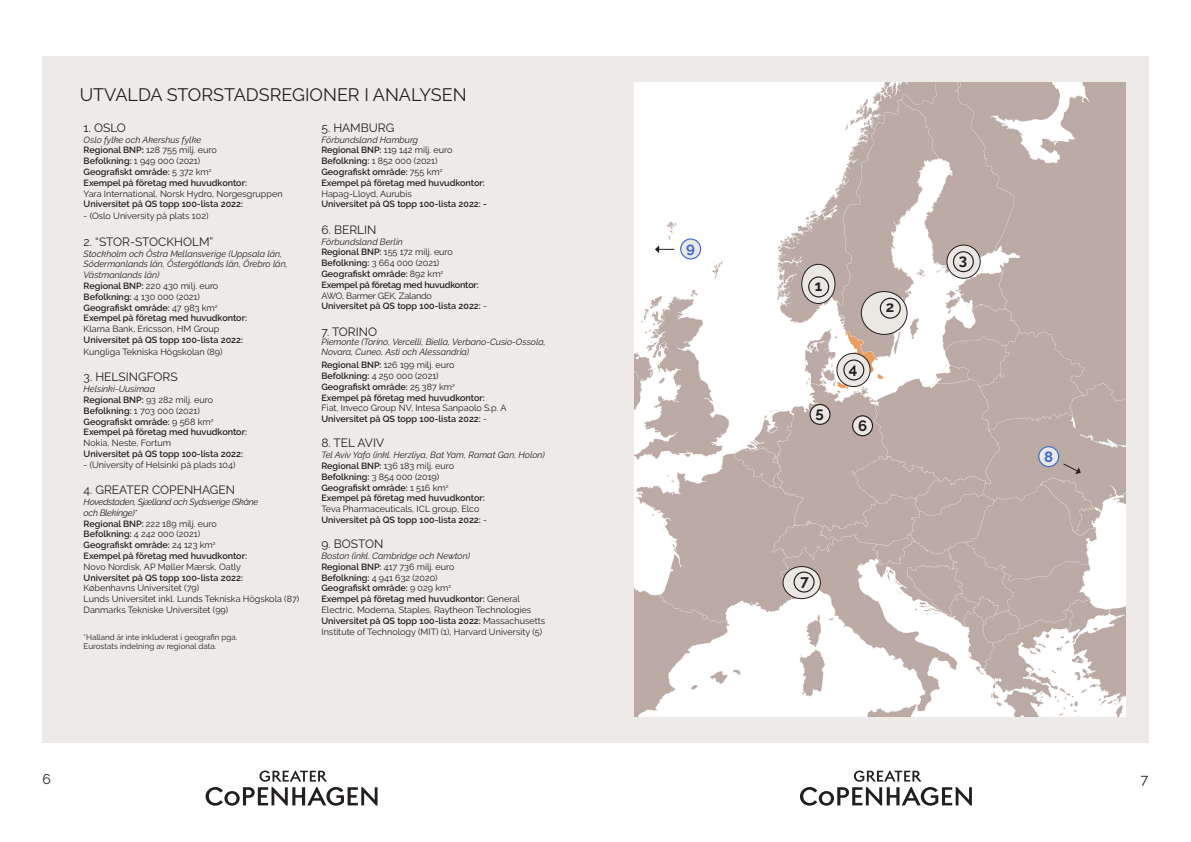
<style>
.page{position:relative;width:1191px;height:842px;background:#fff}
.page>*{position:absolute;margin:0;border:0;box-sizing:border-box;transform-origin:0 0}
.t1{font:18px "Raleway";color:#231f20}
.t2{font:700 15px "Raleway";color:#231f20}
.t3{font:700 15px "Raleway";color:#3b6fca}
.t4{font:14px "Raleway";color:#231f20}
.t5{font:12px "Raleway";color:#231f20}
.t6{font:600 9px/10.8px "Raleway";color:#231f20}
.t7{font:9px/10.8px "Raleway";color:#231f20}
.t8{font:italic 9px/10.8px "Raleway";color:#231f20}
.t9{font:italic 9px "Raleway";letter-spacing:-.03em;color:#231f20}
.t10{font:600 9px "Raleway";letter-spacing:-.02em;color:#231f20}
.t11{font:9px "Raleway";letter-spacing:-.02em;color:#231f20}
.t12{font:8px/9.6px "Raleway";color:#231f20}
.s1{font-weight:700}
.s2{font-weight:400}
.s3{font-weight:600}
</style>
<div class="page">
<div style="left:42px;top:57px;width:1106px;height:686px;background:#eeeae8"></div>
<svg style="left:205px;top:770px;width:172px;height:36px"></svg>
<svg style="left:800px;top:770px;width:172px;height:36px"></svg>
<img style="left:634px;top:83px;width:491px;height:634px">
<div style="left:810px;top:404px;width:20px;height:20px;background:#ebe7e3;border-radius:50%"></div>
<div style="left:809px;top:404px;width:21px;height:21px;border:1px solid #231f20;border-radius:50%"></div>
<div style="left:852px;top:416px;width:20px;height:20px;background:#ebe7e3;border-radius:50%"></div>
<div style="left:852px;top:415px;width:21px;height:21px;border:1px solid #231f20;border-radius:50%"></div>
<div style="left:1038px;top:447px;width:20px;height:19px;background:#ebe7e3;border-radius:50%"></div>
<div style="left:1038px;top:446px;width:21px;height:21px;border:1px solid #3b6fca;border-radius:50%"></div>
<div style="left:681px;top:239px;width:19px;height:20px;background:#ebe7e3;border-radius:50%"></div>
<div style="left:680px;top:238px;width:21px;height:21px;border:1px solid #3b6fca;border-radius:50%"></div>
<svg style="left:1062px;top:463px;width:18px;height:11px"></svg>
<svg style="left:655px;top:245px;width:19px;height:8px"></svg>
<svg style="left:947px;top:245px;width:33px;height:33px"></svg>
<div style="left:946px;top:245px;width:34px;height:34px;border:1px solid #231f20;border-radius:50%"></div>
<div style="left:953px;top:252px;width:20px;height:20px;background:#ebe7e3;border-radius:50%"></div>
<div style="left:953px;top:251px;width:21px;height:21px;border:1px solid #231f20;border-radius:50%"></div>
<div style="left:861px;top:292px;width:46px;height:42px;background:#ebe7e3;border-radius:50%"></div>
<div style="left:861px;top:291px;width:46px;height:44px;border:1px solid #231f20;border-radius:50%"></div>
<div style="left:879px;top:298px;width:21px;height:21px;border:1px solid #231f20;border-radius:50%"></div>
<svg style="left:783px;top:566px;width:37px;height:33px"></svg>
<div style="left:782px;top:566px;width:38px;height:33px;border:1px solid #231f20;border-radius:50%"></div>
<div style="left:794px;top:572px;width:20px;height:20px;background:#ebe7e3;border-radius:50%"></div>
<div style="left:793px;top:571px;width:21px;height:22px;border:1px solid #231f20;border-radius:50%"></div>
<svg style="left:801px;top:264px;width:34px;height:39px"></svg>
<div style="left:801px;top:264px;width:34px;height:40px;border:1px solid #231f20;border-radius:50%"></div>
<div style="left:808px;top:277px;width:20px;height:20px;background:#ebe7e3;border-radius:50%"></div>
<div style="left:808px;top:276px;width:21px;height:21px;border:1px solid #231f20;border-radius:50%"></div>
<svg style="left:837px;top:353px;width:33px;height:34px"></svg>
<div style="left:836px;top:353px;width:34px;height:34px;border:1px solid #231f20;border-radius:50%"></div>
<div style="left:844px;top:360px;width:19px;height:20px;background:#ebe7e3;border-radius:50%"></div>
<div style="left:843px;top:359px;width:21px;height:21px;border:1px solid #231f20;border-radius:50%"></div>
<p class="t1" style="left:80px;top:84px;width:388px">UTVALDA STORSTADSREGIONER I ANALYSEN</p>
<p class="t5" style="left:84px;top:121px;width:44px">1. OSLO</p>
<p class="t8" style="left:84px;top:134px;width:119px">Oslo fylke och Akershus fylke</p>
<p class="t6" style="left:84px;top:145px;width:135px">Regional BNP<span class="s1">:</span> <span class="s2">128 755 milj. euro<br></span>Befolkning: <span class="s2">1 949 000 (2021)<br></span>Geografiskt område: <span class="s2">5 372 km</span><sup>2</sup></p>
<p class="t7" style="left:84px;top:177px;width:200px"><span class="s3">Exempel på företag med huvudkontor:<br></span>Yara International, Norsk Hydro, Norgesgruppen</p>
<p class="t6" style="left:84px;top:199px;width:161px">Universitet på QS topp 100-lista 2022:</p>
<p class="t7" style="left:84px;top:211px;width:126px">- (Oslo University på plats 102)</p>
<p class="t5" style="left:84px;top:235px;width:131px">2. “STOR-STOCKHOLM”</p>
<p class="t8" style="left:84px;top:248px;width:206px">Stockholm och Östra Mellansverige (Uppsala län,<br>Södermanlands län, Östergötlands län, Örebro län,<br>Västmanlands län)</p>
<p class="t6" style="left:84px;top:280px;width:136px">Regional BNP: <span class="s2">220 430 milj. euro<br></span>Befolkning: <span class="s2">4 130 000 (2021)<br></span>Geografiskt område: <span class="s2">47 983 km</span><sup>2</sup></p>
<p class="t6" style="left:84px;top:313px;width:165px">Exempel på företag med huvudkontor:</p>
<p class="t6" style="left:84px;top:324px;width:161px"><span class="s2">Klarna Bank, Ericsson, HM Group<br></span>Universitet på QS topp 100-lista 2022:</p>
<p class="t7" style="left:84px;top:346px;width:140px">Kungliga Tekniska Högskolan (89)</p>
<p class="t5" style="left:84px;top:370px;width:96px">3. HELSINGFORS</p>
<p class="t8" style="left:84px;top:384px;width:73px">Helsinki-Uusimaa</p>
<p class="t6" style="left:84px;top:394px;width:131px">Regional BNP: <span class="s2">93 282 milj. euro<br></span>Befolkning: <span class="s2">1 703 000 (2021)<br></span>Geografiskt område: <span class="s2">9 568 km</span><sup>2</sup></p>
<p class="t6" style="left:84px;top:427px;width:165px">Exempel på företag med huvudkontor:</p>
<p class="t6" style="left:84px;top:438px;width:161px"><span class="s2">Nokia, Neste, Fortum<br></span>Universitet på QS topp 100-lista 2022:</p>
<p class="t7" style="left:84px;top:459px;width:153px">- (University of Helsinki på plads 104)</p>
<p class="t5" style="left:84px;top:483px;width:153px">4. GREATER COPENHAGEN</p>
<p class="t9" style="left:84px;top:497px;width:176px">Hovedstaden, Sjælland och Sydsverige (Skåne</p>
<p class="t9" style="left:84px;top:507px;width:55px">och Blekinge)*</p>
<p class="t6" style="left:84px;top:518px;width:135px">Regional BNP: <span class="s2">222 189 milj. euro<br></span>Befolkning: <span class="s2">4 242 000 (2021)<br></span>Geografiskt område: <span class="s2">24 123 km</span><sup>2</sup></p>
<p class="t6" style="left:84px;top:550px;width:165px">Exempel på företag med huvudkontor:</p>
<p class="t7" style="left:84px;top:561px;width:159px">Novo Nordisk, AP Møller Mærsk, Oatly</p>
<p class="t6" style="left:84px;top:572px;width:161px">Universitet på QS topp 100-lista 2022:</p>
<p class="t7" style="left:84px;top:583px;width:117px">Københavns Universitet (79)</p>
<p class="t7" style="left:84px;top:594px;width:217px">Lunds Universitet inkl. Lunds Tekniska Högskola (87)</p>
<p class="t7" style="left:84px;top:604px;width:146px">Danmarks Tekniske Universitet (99)</p>
<p class="t12" style="left:84px;top:632px;width:155px">*Halland är inte inkluderat i geografin pga.<br>Eurostats indelning av regional data.</p>
<p class="t5" style="left:321px;top:121px;width:74px">5. HAMBURG</p>
<p class="t8" style="left:321px;top:134px;width:98px">Förbundsland Hamburg</p>
<p class="t6" style="left:321px;top:145px;width:132px">Regional BNP: <span class="s2">119 142 milj. euro<br></span>Befolkning: <span class="s2">1 852 000 (2021)<br></span>Geografiskt område: <span class="s2">755 km</span><sup>2</sup></p>
<p class="t6" style="left:321px;top:177px;width:165px">Exempel på företag med huvudkontor:</p>
<p class="t6" style="left:321px;top:188px;width:167px"><span class="s2">Hapag-Lloyd, Aurubis<br></span>Universitet på QS topp 100-lista 2022: -</p>
<p class="t5" style="left:321px;top:223px;width:56px">6. BERLIN</p>
<p class="t8" style="left:321px;top:236px;width:83px">Förbundsland Berlin</p>
<p class="t6" style="left:321px;top:247px;width:133px">Regional BNP: <span class="s2">155 172 milj. euro<br></span>Befolkning: <span class="s2">3 664 000 (2021)<br></span>Geografiskt område: <span class="s2">892 km</span><sup>2</sup></p>
<p class="t10" style="left:321px;top:279px;width:159px">Exempel på företag med huvudkontor:</p>
<p class="t11" style="left:321px;top:290px;width:112px">AWO, Barmer GEK, Zalando</p>
<p class="t6" style="left:321px;top:301px;width:167px">Universitet på QS topp 100-lista 2022: <span class="s2">-</span></p>
<p class="t5" style="left:321px;top:325px;width:57px">7. TORINO</p>
<p class="t8" style="left:321px;top:336px;width:226px">Piemonte (Torino, Vercelli, Biella, Verbano-Cusio-Ossola,<br>Novara, Cuneo, Asti och Alessandria)</p>
<p class="t6" style="left:321px;top:360px;width:135px">Regional BNP: <span class="s2">126 199 milj. euro<br></span>Befolkning: <span class="s2">4 250 000 (2021)<br></span>Geografiskt område: <span class="s2">25 387 km</span><sup>2</sup></p>
<p class="t6" style="left:321px;top:392px;width:165px">Exempel på företag med huvudkontor:</p>
<p class="t7" style="left:321px;top:403px;width:187px">Fiat, Inveco Group NV, Intesa Sanpaolo S.p. A<br><span class="s3">Universitet på QS topp 100-lista 2022:</span> -</p>
<p class="t5" style="left:321px;top:436px;width:64px">8. TEL AVIV</p>
<p class="t8" style="left:321px;top:450px;width:225px">Tel Aviv Yafo (inkl. Herzliya, Bat Yam, Ramat Gan, Holon)</p>
<p class="t6" style="left:321px;top:460px;width:134px">Regional BNP: <span class="s2">136 183 milj. euro<br></span>Befolkning: <span class="s2">3 854 000 (2019)<br></span>Geografiskt område: <span class="s2">1 516 km</span><sup>2</sup></p>
<p class="t6" style="left:321px;top:493px;width:165px">Exempel på företag med huvudkontor:</p>
<p class="t7" style="left:321px;top:504px;width:167px">Teva Pharmaceuticals, ICL group, Elco<br><span class="s3">Universitet på QS topp 100-lista 2022:</span> -</p>
<p class="t5" style="left:321px;top:537px;width:63px">9. BOSTON</p>
<p class="t8" style="left:321px;top:550px;width:150px">Boston (inkl. Cambridge och Newton)</p>
<p class="t6" style="left:321px;top:561px;width:134px">Regional BNP: <span class="s2">417 736 milj. euro<br></span>Befolkning: <span class="s2">4 941 632 (2020)<br></span>Geografiskt område: <span class="s2">9 029 km</span><sup>2</sup></p>
<p class="t6" style="left:321px;top:594px;width:200px">Exempel på företag med huvudkontor: <span class="s2">General</span></p>
<p class="t7" style="left:321px;top:604px;width:225px">Electric, Moderna, Staples, Raytheon Technologies<br><span class="s3">Universitet på QS topp 100-lista 2022:</span> Massachusetts<br>Institute of Technology (MIT) (1), Harvard University (5)</p>
<p class="t3" style="left:686px;top:239px;width:10px">9</p>
<p class="t2" style="left:815px;top:277px;width:9px">1</p>
<p class="t2" style="left:815px;top:404px;width:10px">5</p>
<p class="t2" style="left:886px;top:298px;width:10px">2</p>
<p class="t2" style="left:848px;top:360px;width:10px">4</p>
<p class="t2" style="left:858px;top:417px;width:11px">6</p>
<p class="t2" style="left:800px;top:572px;width:10px">7</p>
<p class="t2" style="left:959px;top:251px;width:10px">3</p>
<p class="t3" style="left:1044px;top:448px;width:11px">8</p>
<p class="t4" style="left:43px;top:771px;width:10px">6</p>
<p class="t4" style="left:1141px;top:771px;width:9px">7</p>
</div>
